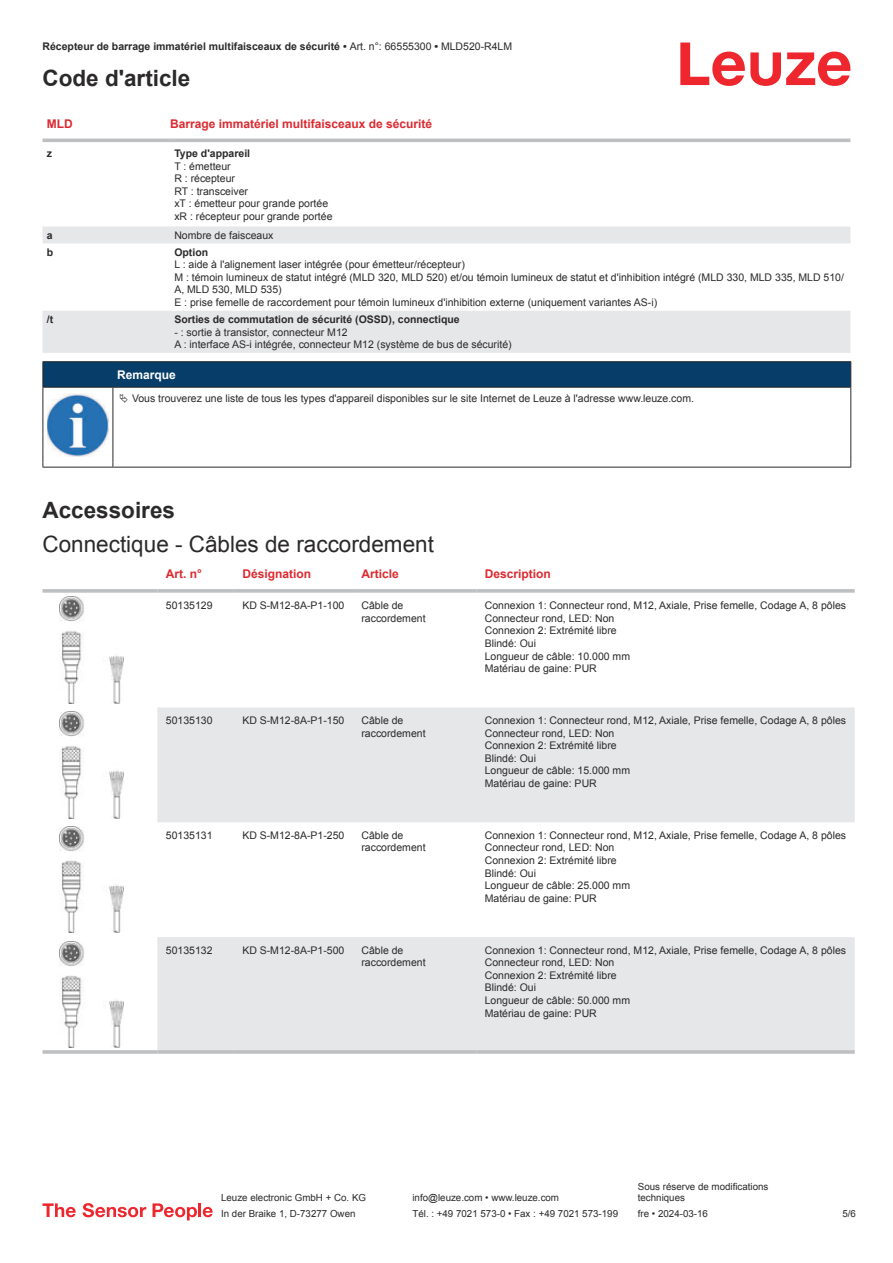
<style>
.page{position:relative;width:893px;height:1263px;background:#fff}
.page>*{position:absolute;margin:0;border:0;box-sizing:border-box;transform-origin:0 0}
.t1{font:22.5px "Arial";color:#2b292a}
.t2{font:700 22.5px "Arial";color:#2b292a}
.t3{font:700 12px "Arial";color:#db2a30}
.t4{font:700 12px "Arial";color:#fff}
.t5{font:10.5px/12.6px "Arial";color:#2b292a}
.t6{font:700 10.5px "Arial";color:#2b292a}
.t7{font:9.75px/11.7px "Arial";color:#2b292a}
.s1{font-weight:400}
</style>
<div class="page">
<svg style="left:680px;top:43px;width:170px;height:43px"></svg>
<svg style="left:43px;top:138px;width:807px;height:1px"></svg>
<svg style="left:43px;top:226px;width:807px;height:127px"></svg>
<hr style="left:43px;top:139px;width:127px;height:3px;background:#bdbfc1">
<hr style="left:170px;top:139px;width:680px;height:3px;background:#bdbfc1">
<svg style="left:157px;top:707px;width:698px;height:343px;fill:#e6e7e9"></svg>
<svg style="left:43px;top:589px;width:114px;height:4px"></svg>
<svg style="left:157px;top:589px;width:77px;height:4px"></svg>
<svg style="left:234px;top:589px;width:119px;height:4px"></svg>
<svg style="left:353px;top:589px;width:123px;height:4px"></svg>
<svg style="left:476px;top:589px;width:379px;height:4px;background:#c3c5c7"></svg>
<hr style="left:43px;top:1050px;width:114px;height:4px;background:#bdbfc1">
<hr style="left:157px;top:1050px;width:77px;height:4px;background:#c4c6c8">
<hr style="left:234px;top:1050px;width:119px;height:4px;background:#bdbfc1">
<svg style="left:353px;top:1050px;width:123px;height:4px"></svg>
<hr style="left:476px;top:1050px;width:379px;height:4px;background:#c4c6c8">
<img style="left:59px;top:597px;width:65px;height:106px">
<img style="left:59px;top:712px;width:65px;height:106px">
<img style="left:59px;top:826px;width:65px;height:107px">
<img style="left:59px;top:941px;width:65px;height:107px">
<svg style="left:43px;top:1203px;width:33px;height:14px"></svg>
<svg style="left:83px;top:1203px;width:63px;height:14px"></svg>
<svg style="left:153px;top:1203px;width:44px;height:17px"></svg>
<hr style="left:198px;top:1203px;width:3px;height:14px;background:#ed272d">
<svg style="left:203px;top:1207px;width:10px;height:10px"></svg>
<svg style="left:44px;top:388px;width:806px;height:79px"></svg>
<hr style="left:43px;top:361px;width:70px;height:1px;background:#2b292a">
<hr style="left:43px;top:387px;width:70px;height:1px;background:#2b292a">
<hr style="left:113px;top:361px;width:738px;height:1px;background:#2b292a">
<svg style="left:43px;top:362px;width:808px;height:25px;background:#063c67"></svg>
<hr style="left:113px;top:387px;width:738px;height:1px;background:#2b292a">
<hr style="left:43px;top:388px;width:1px;height:75px;background:#2b292a">
<hr style="left:113px;top:388px;width:1px;height:75px;background:#2b292a">
<hr style="left:850px;top:388px;width:1px;height:75px;background:#2b292a">
<hr style="left:43px;top:467px;width:70px;height:1px;background:#2b292a">
<hr style="left:113px;top:467px;width:738px;height:1px;background:#2b292a">
<img style="left:47px;top:394px;width:61px;height:62px">
<div style="left:115px;top:388px;width:734px;height:20px;background:#fff"></div>
<p class="t6" style="left:43px;top:43px;width:471px">Récepteur de barrage immatériel multifaisceaux de sécurité • <span class="s1">Art. n°: 66555300</span> • <span class="s1">MLD520-R4LM</span></p>
<h1 class="t2" style="left:43px;top:70px;width:149px">Code d'article</h1>
<p class="t3" style="left:47px;top:119px;width:27px">MLD</p>
<p class="t3" style="left:170px;top:119px;width:264px">Barrage immatériel multifaisceaux de sécurité</p>
<p class="t6" style="left:47px;top:149px;width:7px">z</p>
<p class="t6" style="left:174px;top:149px;width:77px">Type d'appareil</p>
<p class="t5" style="left:174px;top:161px;width:160px">T : émetteur<br>R : récepteur<br>RT : transceiver<br>xT : émetteur pour grande portée xR : récepteur pour grande portée</p>
<p class="t6" style="left:47px;top:231px;width:7px">a</p>
<p class="t5" style="left:174px;top:230px;width:101px">Nombre de faisceaux</p>
<p class="t6" style="left:47px;top:248px;width:8px">b</p>
<p class="t6" style="left:174px;top:248px;width:35px">Option</p>
<p class="t5" style="left:174px;top:259px;width:671px">L : aide à l'alignement laser intégrée (pour émetteur/récepteur)<br>M : témoin lumineux de statut intégré (MLD 320, MLD 520) et/ou témoin lumineux de statut et d'inhibition intégré (MLD 330, MLD 335, MLD 510/ A, MLD 530, MLD 535)<br>E : prise femelle de raccordement pour témoin lumineux d'inhibition externe (uniquement variantes AS-i)</p>
<p class="t6" style="left:47px;top:315px;width:8px">/t</p>
<p class="t6" style="left:174px;top:315px;width:287px">Sorties de commutation de sécurité (OSSD), connectique</p>
<p class="t5" style="left:174px;top:326px;width:339px">- : sortie à transistor, connecteur M12<br>A : interface AS-i intégrée, connecteur M12 (système de bus de sécurité)</p>
<p class="t4" style="left:117px;top:370px;width:60px">Remarque</p>
<p class="t5" style="left:132px;top:393px;width:563px">Vous trouverez une liste de tous les types d'appareil disponibles sur le site Internet de Leuze à l'adresse www.leuze.com.</p>
<h1 class="t2" style="left:43px;top:502px;width:134px">Accessoires</h1>
<h1 class="t1" style="left:43px;top:536px;width:393px">Connectique - Câbles de raccordement</h1>
<p class="t3" style="left:166px;top:569px;width:38px">Art. n°</p>
<p class="t3" style="left:242px;top:569px;width:70px">Désignation</p>
<p class="t3" style="left:361px;top:569px;width:39px">Article</p>
<p class="t3" style="left:485px;top:569px;width:68px">Description</p>
<p class="t5" style="left:166px;top:600px;width:48px">50135129</p>
<p class="t5" style="left:242px;top:600px;width:104px">KD S-M12-8A-P1- 100</p>
<p class="t5" style="left:361px;top:600px;width:66px">Câble de raccordement</p>
<p class="t5" style="left:485px;top:600px;width:363px">Connexion 1: Connecteur rond, M12, Axiale, Prise femelle, Codage A, 8 pôles<br>Connecteur rond, LED: Non<br>Connexion 2: Extrémité libre<br>Blindé: Oui<br>Longueur de câble: 10.000 mm<br>Matériau de gaine: PUR</p>
<p class="t5" style="left:166px;top:715px;width:48px">50135130</p>
<p class="t5" style="left:242px;top:715px;width:104px">KD S-M12-8A-P1- 150</p>
<p class="t5" style="left:361px;top:715px;width:66px">Câble de raccordement</p>
<p class="t5" style="left:485px;top:715px;width:363px">Connexion 1: Connecteur rond, M12, Axiale, Prise femelle, Codage A, 8 pôles<br>Connecteur rond, LED: Non<br>Connexion 2: Extrémité libre<br>Blindé: Oui<br>Longueur de câble: 15.000 mm<br>Matériau de gaine: PUR</p>
<p class="t5" style="left:166px;top:830px;width:48px">50135131</p>
<p class="t5" style="left:242px;top:830px;width:104px">KD S-M12-8A-P1- 250</p>
<p class="t5" style="left:361px;top:830px;width:66px">Câble de raccordement</p>
<p class="t5" style="left:485px;top:830px;width:363px">Connexion 1: Connecteur rond, M12, Axiale, Prise femelle, Codage A, 8 pôles<br>Connecteur rond, LED: Non<br>Connexion 2: Extrémité libre<br>Blindé: Oui<br>Longueur de câble: 25.000 mm<br>Matériau de gaine: PUR</p>
<p class="t5" style="left:166px;top:944px;width:48px">50135132</p>
<p class="t5" style="left:242px;top:944px;width:104px">KD S-M12-8A-P1- 500</p>
<p class="t5" style="left:361px;top:944px;width:66px">Câble de raccordement</p>
<p class="t5" style="left:485px;top:944px;width:363px">Connexion 1: Connecteur rond, M12, Axiale, Prise femelle, Codage A, 8 pôles<br>Connecteur rond, LED: Non<br>Connexion 2: Extrémité libre<br>Blindé: Oui<br>Longueur de câble: 50.000 mm<br>Matériau de gaine: PUR</p>
<p class="t7" style="left:221px;top:1193px;width:146px">Leuze electronic GmbH + Co. KG</p>
<p class="t7" style="left:412px;top:1193px;width:148px">info@leuze.com • www.leuze.com</p>
<p class="t7" style="left:638px;top:1181px;width:132px">Sous réserve de modifications techniques</p>
<p class="t7" style="left:221px;top:1209px;width:136px">In der Braike 1, D-73277 Owen</p>
<p class="t7" style="left:412px;top:1209px;width:207px">Tél. : +49 7021 573-0 • Fax : +49 7021 573-199</p>
<p class="t7" style="left:638px;top:1209px;width:72px">fre • 2024-03-16</p>
<p class="t7" style="left:842px;top:1209px;width:15px">5 /6</p>
</div>
